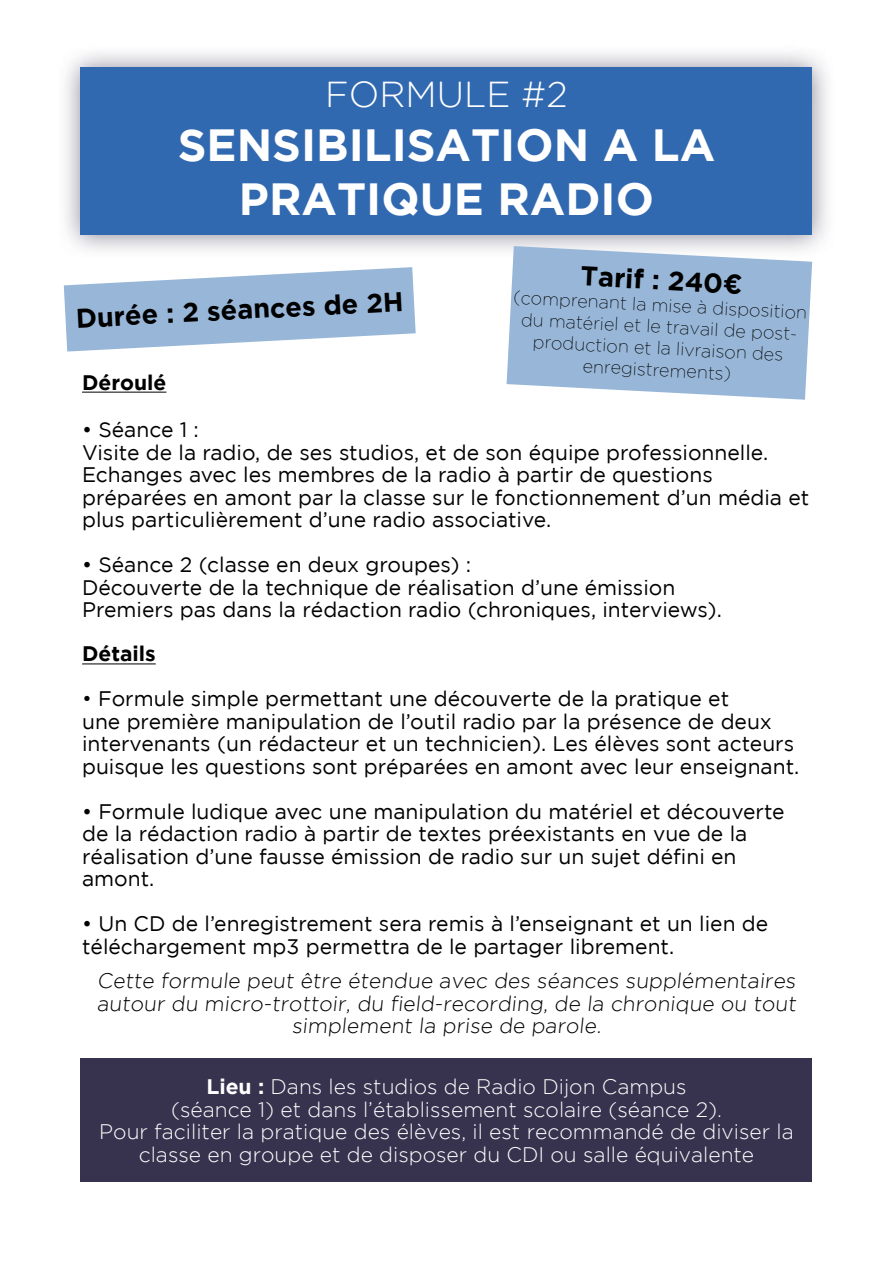
<style>
.page{position:relative;width:893px;height:1263px;background:#fff}
.page>*{position:absolute;margin:0;border:0;box-sizing:border-box;transform-origin:0 0}
.t1{font:700 45px/54px "Gotham";color:#fff;text-align:center}
.t2{font:300 36px "Gotham";color:#fff}
.t3{font:700 27px "Gotham";color:#000}
.t4{font:21px/22.5px "Gotham";color:#000}
.t5{font:300 21px/22.5px "Gotham";color:#fff;text-align:center}
.t6{font:300 21px/22.5px "Gotham";color:#000;text-align:center}
.t7{font:700 21px "Gotham";color:#000}
.t8{font:200 18px/21.6px "Gotham";color:#000;text-align:center}
.s1{font-weight:300}
.s2{font-weight:700}
</style>
<div class="page">
<div style="left:57px;top:44px;width:779px;height:215px;background:#636076;opacity:.75"></div>
<div style="left:81px;top:68px;width:731px;height:167px;background:#3169b1"></div>
<svg style="left:64px;top:267px;width:352px;height:85px"></svg>
<hr style="left:82px;top:392px;width:84px;height:1px;background:#000">
<hr style="left:82px;top:664px;width:74px;height:1px;background:#000">
<div style="left:81px;top:1059px;width:731px;height:123px;background:#37334f"></div>
<svg style="left:507px;top:246px;width:305px;height:154px;background:#a3bfdc"></svg>
<h2 class="t2" style="left:325px;top:75px;width:244px">FORMULE #2</h2>
<h1 class="t1" style="left:178px;top:117px;width:539px">SENSIBILISATION A LA<br>PRATIQUE RADIO</h1>
<p class="t3" style="left:582px;top:260px;width:163px;rotate:3deg">Tarif : 240¤</p>
<p class="t8" style="left:514px;top:286px;width:298px;rotate:3deg">(comprenant la mise à disposition du matériel et le travail de post&shy;production et la livraison des enregistrements)</p>
<p class="t3" style="left:75px;top:303px;width:330px;rotate:-3deg">Durée : 2 séances de 2H</p>
<p class="t7" style="left:82px;top:370px;width:86px">Déroulé</p>
<p class="t4" style="left:82px;top:418px;width:729px">• Séance 1 :<br>Visite de la radio, de ses studios, et de son équipe professionnelle.<br>Echanges avec les membres de la radio à partir de questions préparées en amont par la classe sur le fonctionnement d’un média et plus particulièrement d’une radio associative.</p>
<p class="t4" style="left:82px;top:553px;width:641px">• Séance 2 (classe en deux groupes) :<br>Découverte de la technique de réalisation d’une émission<br>Premiers pas dans la rédaction radio (chroniques, interviews).</p>
<p class="t7" style="left:82px;top:642px;width:75px">Détails</p>
<p class="t4" style="left:82px;top:687px;width:719px"><span class="s1">•</span> Formule simple permettant une découverte de la pratique et<br>une première manipulation de l’outil radio par la présence de deux intervenants (un rédacteur et un technicien). Les élèves sont acteurs puisque les questions sont préparées en amont avec leur enseignant.</p>
<p class="t4" style="left:82px;top:800px;width:704px">• Formule ludique avec une manipulation du matériel et découverte de la rédaction radio à partir de textes préexistants en vue de la réalisation d’une fausse émission de radio sur un sujet défini en amont.</p>
<p class="t4" style="left:82px;top:912px;width:688px">• Un CD de l’enregistrement sera remis à l’enseignant et un lien de téléchargement mp3 permettra de le partager librement.</p>
<p class="t6" style="left:97px;top:969px;width:703px">Cette formule peut être étendue avec des séances supplémentaires autour du micro-trottoir, du field-recording, de la chronique ou tout simplement la prise de parole.</p>
<p class="t5" style="left:99px;top:1075px;width:696px"><span class="s2">Lieu :</span> Dans les studios de Radio Dijon Campus<br>(séance 1) et dans l’établissement scolaire (séance 2).<br>Pour faciliter la pratique des élèves, il est recommandé de diviser la classe en groupe et de disposer du CDI ou salle équivalente</p>
</div>
